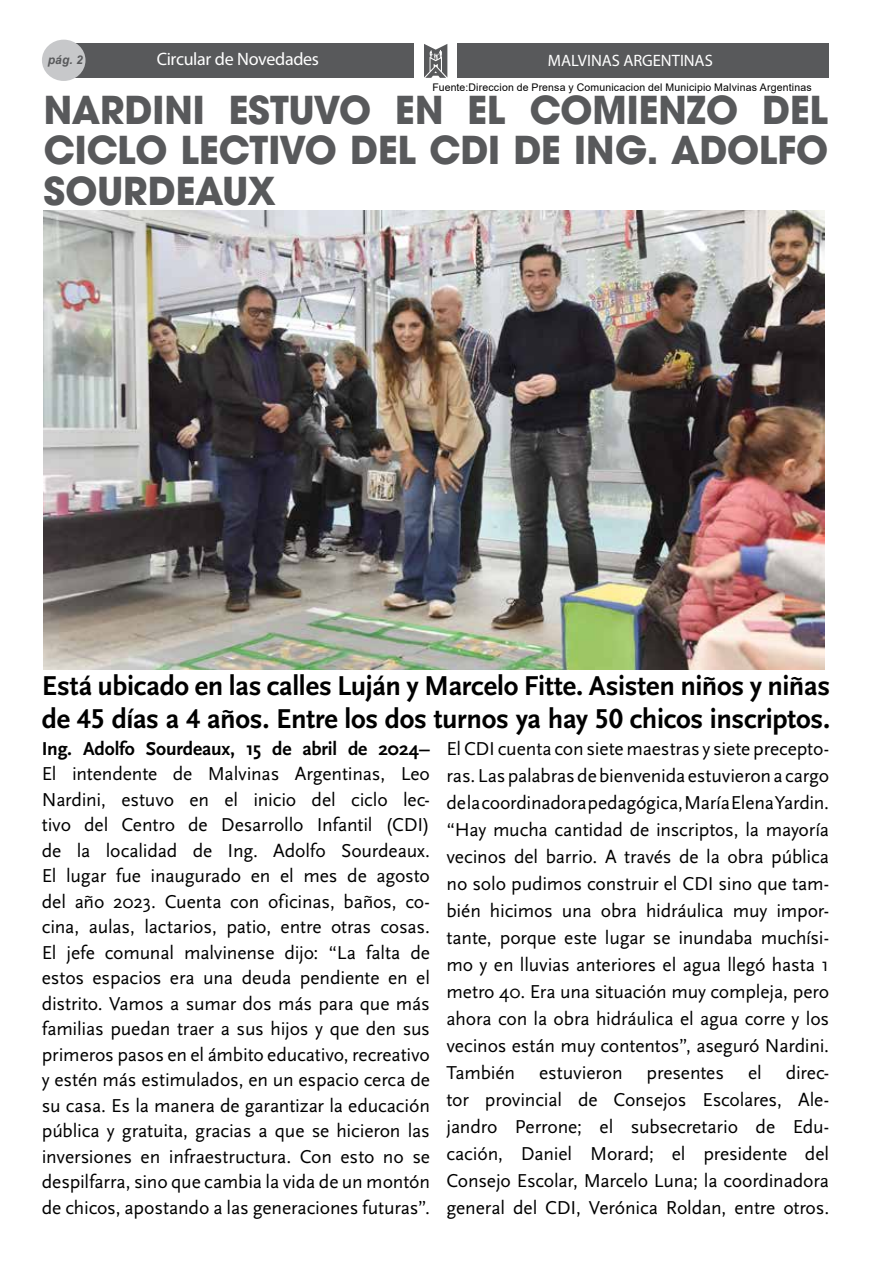
<style>
.page{position:relative;width:893px;height:1263px;background:#fff}
.page>*{position:absolute;margin:0;border:0;box-sizing:border-box;transform-origin:0 0}
.t1{font:700 42px/40.5px "Avant Garde Md ITC";color:#58595b;text-align:justify}
.t2{font:28.5px/33px "Scala Sans Bold LF";letter-spacing:-.01em;color:#000}
.t3{font:19.5px/25.5px "Scala Sans";letter-spacing:-.01em;color:#000;text-align:justify}
.t4{font:700 19.5px "Scala Sans";letter-spacing:-.005em;color:#000}
.t5{font:18px "Myriad Pro";letter-spacing:-.02em;color:#fff}
.t6{font:16.5px "Myriad Pro";letter-spacing:-.005em;color:#fff}
.t7{font:italic 700 12px "Arial";color:#58595b}
.t8{font:10.5px "Arial";letter-spacing:.015em;color:#000}
</style>
<div class="page">
<img style="left:44px;top:210px;width:781px;height:459px">
<div style="left:70px;top:43px;width:344px;height:34px;background:#58595b"></div>
<div style="left:457px;top:43px;width:372px;height:34px;background:#58595b"></div>
<svg style="left:424px;top:44px;width:23px;height:34px"></svg>
<div style="left:42px;top:40px;width:44px;height:41px;background:#c7c8ca;border-radius:50%"></div>
<p class="t7" style="left:48px;top:51px;width:37px">pág. 2</p>
<p class="t5" style="left:157px;top:48px;width:164px">Circular de Novedades</p>
<p class="t6" style="left:548px;top:50px;width:166px">MALVINAS ARGENTINAS</p>
<p class="t8" style="left:432px;top:80px;width:381px">Fuente:Direccion de Prensa y Comunicacion del Municipio Malvinas Argentinas</p>
<h1 class="t1" style="left:44px;top:89px;width:786px">NARDINI ESTUVO EN EL COMIENZO DEL CICLO LECTIVO DEL CDI DE ING. ADOLFO SOURDEAUX</h1>
<h2 class="t2" style="left:42px;top:670px;width:790px">Está ubicado en las calles Luján y Marcelo Fitte. Asisten niños y niñas de 45 días a 4 años. Entre los dos turnos ya hay 50 chicos inscriptos.</h2>
<p class="t4" style="left:42px;top:738px;width:390px">Ing. Adolfo Sourdeaux, 15 de abril de 2024–</p>
<p class="t3" style="left:42px;top:761px;width:390px">El intendente de Malvinas Argentinas, Leo Nardini, estuvo en el inicio del ciclo lec&shy;tivo del Centro de Desarrollo Infantil (CDI) de la localidad de Ing. Adolfo Sourdeaux.<br>El lugar fue inaugurado en el mes de agosto del año 2023. Cuenta con oficinas, baños, co&shy;cina, aulas, lactarios, patio, entre otras cosas.<br>El jefe comunal malvinense dijo: “La falta de estos espacios era una deuda pendiente en el distrito. Vamos a sumar dos más para que más familias puedan traer a sus hijos y que den sus primeros pasos en el ámbito educativo, recreativo y estén más estimulados, en un espacio cerca de su casa. Es la manera de garantizar la educación pública y gratuita, gracias a que se hicieron las inversiones en infraestructura. Con esto no se despilfarra, sino que cambia la vida de un montón de chicos, apostando a las generaciones futuras”.</p>
<p class="t3" style="left:446px;top:735px;width:384px;line-height:27px">El CDI cuenta con siete maestras y siete precepto&shy;ras. Las palabras de bienvenida estuvieron a cargo de la coordinadora pedagógica, María Elena Yardin. “Hay mucha cantidad de inscriptos, la mayoría vecinos del barrio. A través de la obra pública no solo pudimos construir el CDI sino que tam&shy;bién hicimos una obra hidráulica muy impor&shy;tante, porque este lugar se inundaba muchísi&shy;mo y en lluvias anteriores el agua llegó hasta 1 metro 40. Era una situación muy compleja, pero ahora con la obra hidráulica el agua corre y los vecinos están muy contentos”, aseguró Nardini.<br>También estuvieron presentes el direc&shy;tor provincial de Consejos Escolares, Ale&shy;jandro Perrone; el subsecretario de Edu&shy;cación, Daniel Morard; el presidente del Consejo Escolar, Marcelo Luna; la coordinadora general del CDI, Verónica Roldan, entre otros.</p>
</div>
